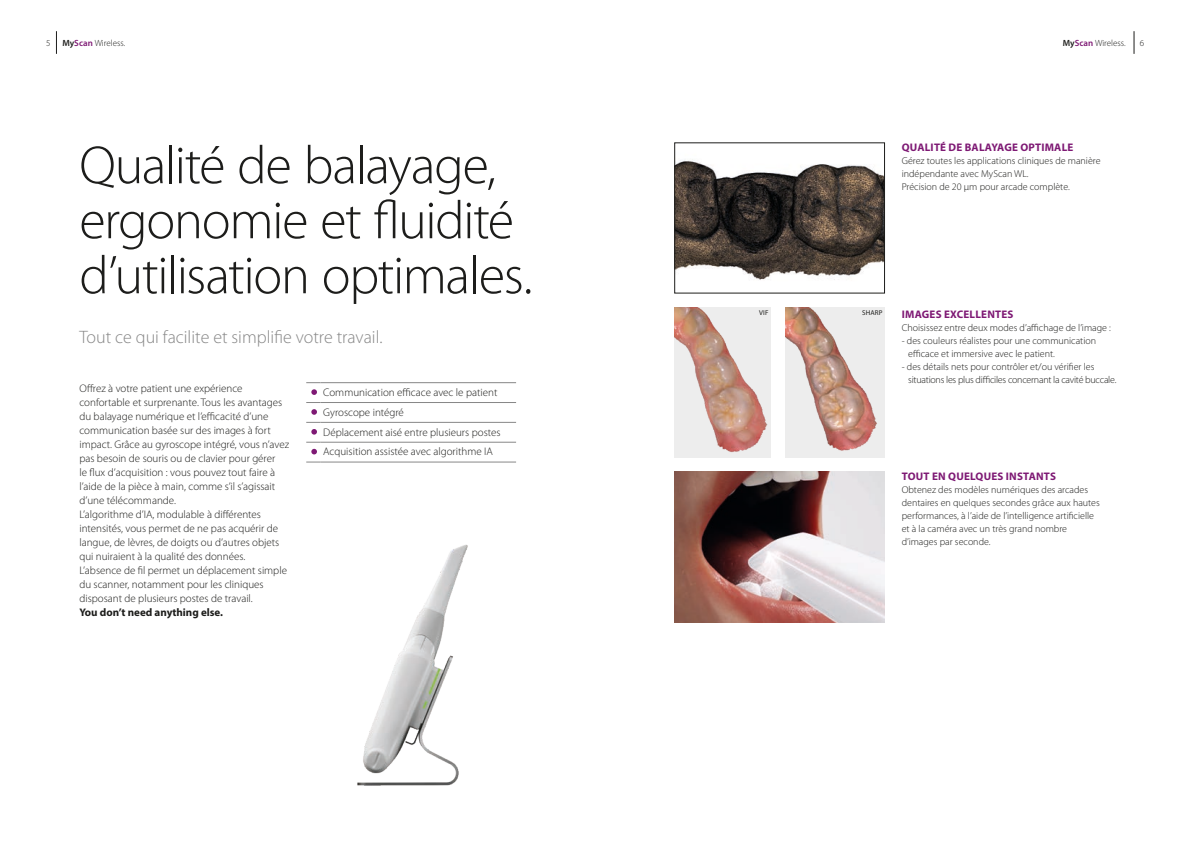
<style>
.page{position:relative;width:1191px;height:842px;background:#fff}
.page>*{position:absolute;margin:0;border:0;box-sizing:border-box;transform-origin:0 0}
.t1{font:300 54px/55px "Myriad Pro";letter-spacing:-.025em;color:#1d1d1b}
.t2{font:300 18px "Myriad Pro";color:#878787}
.t3{font:300 11px/14px "Myriad Pro";color:#1d1d1b}
.t4{font:700 11px "Myriad Pro";letter-spacing:.02em;color:#7e1974}
.t5{font:700 11px "Myriad Pro";color:#1d1d1b}
.t6{font:300 10px/13px "Myriad Pro";color:#1d1d1b}
.t7{font:300 10px/13px "Myriad Pro";letter-spacing:-.025em;color:#1d1d1b}
.t8{font:300 9px "Myriad Pro";color:#1d1d1b}
.t9{font:7px "Myriad Pro";letter-spacing:.02em;color:#1d1d1b}
.s1{font-weight:600}
.s2{font-weight:600;color:#7e1974}
</style>
<div class="page">
<svg style="left:56px;top:31px;width:1px;height:23px"></svg>
<svg style="left:1133px;top:31px;width:1px;height:23px"></svg>
<img style="left:676px;top:159px;width:206px;height:121px">
<div style="left:674px;top:143px;width:210px;height:150px;border:1px solid #1d1d1b"></div>
<img style="left:674px;top:472px;width:210px;height:150px">
<img style="left:674px;top:307px;width:96px;height:151px">
<div style="left:785px;top:307px;width:99px;height:151px;background:#ededed"></div>
<img style="left:785px;top:307px;width:92px;height:144px">
<img style="left:357px;top:544px;width:111px;height:242px">
<svg style="left:306px;top:382px;width:14px;height:1px"></svg>
<hr style="left:320px;top:382px;width:196px;height:1px;background:#878787">
<svg style="left:306px;top:402px;width:14px;height:1px"></svg>
<hr style="left:320px;top:402px;width:196px;height:1px;background:#878787">
<svg style="left:306px;top:422px;width:14px;height:1px"></svg>
<hr style="left:320px;top:422px;width:196px;height:1px;background:#878787">
<svg style="left:306px;top:442px;width:14px;height:1px"></svg>
<hr style="left:320px;top:442px;width:196px;height:1px;background:#878787">
<svg style="left:306px;top:462px;width:14px;height:1px"></svg>
<hr style="left:320px;top:462px;width:196px;height:1px;background:#878787">
<svg style="left:311px;top:389px;width:6px;height:6px"></svg>
<svg style="left:311px;top:409px;width:6px;height:6px"></svg>
<svg style="left:311px;top:429px;width:6px;height:6px"></svg>
<svg style="left:311px;top:449px;width:6px;height:5px"></svg>
<p class="t8" style="left:46px;top:38px;width:6px">5</p>
<p class="t8" style="left:62px;top:38px;width:64px"><span class="s1">My</span><span class="s2">Scan</span> Wireless.</p>
<p class="t8" style="left:1062px;top:38px;width:64px"><span class="s1">My</span><span class="s2">Scan</span> Wireless.</p>
<p class="t8" style="left:1140px;top:38px;width:6px">6</p>
<h1 class="t1" style="left:79px;top:139px;width:454px">Qualité de balayage, ergonomie et fluidité d’utilisation optimales.</h1>
<h2 class="t2" style="left:79px;top:327px;width:304px">Tout ce qui facilite et simplifie votre travail.</h2>
<p class="t3" style="left:79px;top:381px;width:211px">Offrez à votre patient une expérience confortable et surprenante. Tous les avantages du balayage numérique et l’efficacité d’une communication basée sur des images à fort impact. Grâce au gyroscope intégré, vous n’avez pas besoin de souris ou de clavier pour gérer<br>le flux d’acquisition : vous pouvez tout faire à l’aide de la pièce à main, comme s’il s’agissait d’une télécommande.<br>L’algorithme d’IA, modulable à différentes intensités, vous permet de ne pas acquérir de langue, de lèvres, de doigts ou d’autres objets qui nuiraient à la qualité des données.<br>L’absence de fil permet un déplacement simple du scanner, notamment pour les cliniques disposant de plusieurs postes de travail.</p>
<p class="t5" style="left:79px;top:606px;width:145px">You don’t need anything else.</p>
<p class="t3" style="left:323px;top:382px;width:179px;line-height:19.8px">Communication efficace avec le patient Gyroscope intégré<br>Déplacement aisé entre plusieurs postes Acquisition assistée avec algorithme IA</p>
<p class="t4" style="left:902px;top:141px;width:173px">QUALITÉ DE BALAYAGE OPTIMALE</p>
<p class="t6" style="left:901px;top:154px;width:200px">Gérez toutes les applications cliniques de manière indépendante avec MyScan WL.<br>Précision de 20 µm pour arcade complète.</p>
<p class="t9" style="left:759px;top:308px;width:11px">VIF</p>
<p class="t9" style="left:862px;top:308px;width:22px">SHARP</p>
<p class="t4" style="left:902px;top:308px;width:113px">IMAGES EXCELLENTES</p>
<p class="t6" style="left:901px;top:321px;width:211px">Choisissez entre deux modes d’affichage de l’image :</p>
<p class="t6" style="left:908px;top:334px;width:189px;text-indent:-7px">- des couleurs réalistes pour une communication efficace et immersive avec le patient.</p>
<p class="t7" style="left:908px;top:360px;width:210px;text-indent:-7px">- des détails nets pour contrôler et/ou vérifier les situations les plus difficiles concernant la cavité buccale.</p>
<p class="t4" style="left:902px;top:470px;width:156px">TOUT EN QUELQUES INSTANTS</p>
<p class="t6" style="left:901px;top:483px;width:200px">Obtenez des modèles numériques des arcades dentaires en quelques secondes grâce aux hautes performances, à l’aide de l’intelligence artificielle et à la caméra avec un très grand nombre d’images par seconde.</p>
</div>
